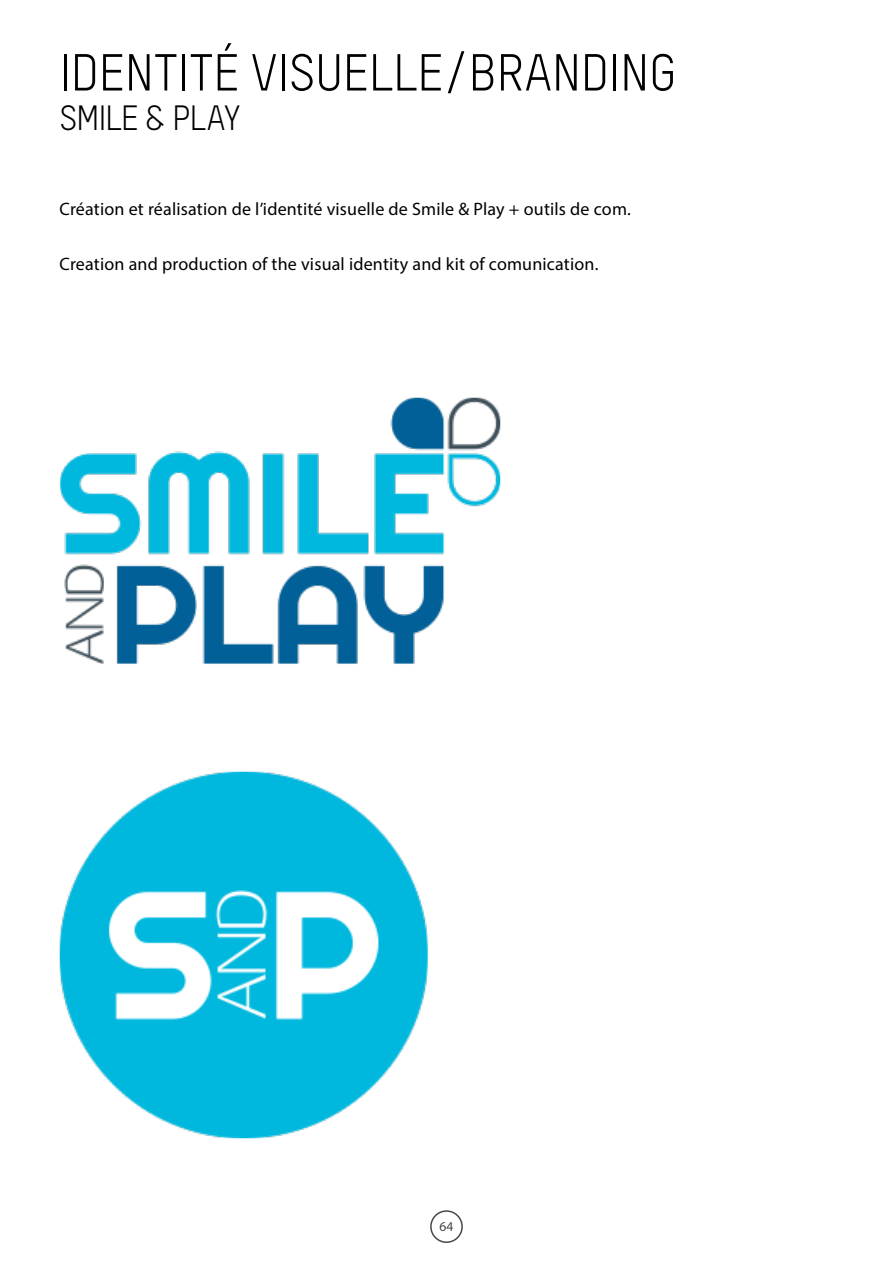
<style>
.page{position:relative;width:893px;height:1263px;background:#fff}
.page>*{position:absolute;margin:0;border:0;box-sizing:border-box;transform-origin:0 0}
.t1{font:51px "TSTARPRO";color:#000}
.t2{font:34.5px "TSTARPRO";letter-spacing:-.025em;color:#000}
.t3{font:18px "Myriad Pro";letter-spacing:.01em;color:#000}
.t4{font:13.5px "Myriad Pro";color:#484848}
</style>
<div class="page">
<div style="left:430px;top:1210px;width:33px;height:33px;border:2px solid #484848;border-radius:50%"></div>
<img style="left:59px;top:771px;width:369px;height:368px">
<img style="left:60px;top:397px;width:441px;height:267px">
<h1 class="t1" style="left:60px;top:42px;width:619px">IDENTITÉ VISUELLE/BRANDING</h1>
<h2 class="t2" style="left:60px;top:96px;width:183px">SMILE &amp; PLAY</h2>
<p class="t3" style="left:60px;top:198px;width:573px">Création et réalisation de l’identité visuelle de Smile &amp; Play + outils de com.</p>
<p class="t3" style="left:60px;top:252px;width:540px">Creation and production of the visual identity and kit of comunication.</p>
<p class="t4" style="left:439px;top:1218px;width:15px">64</p>
</div>
